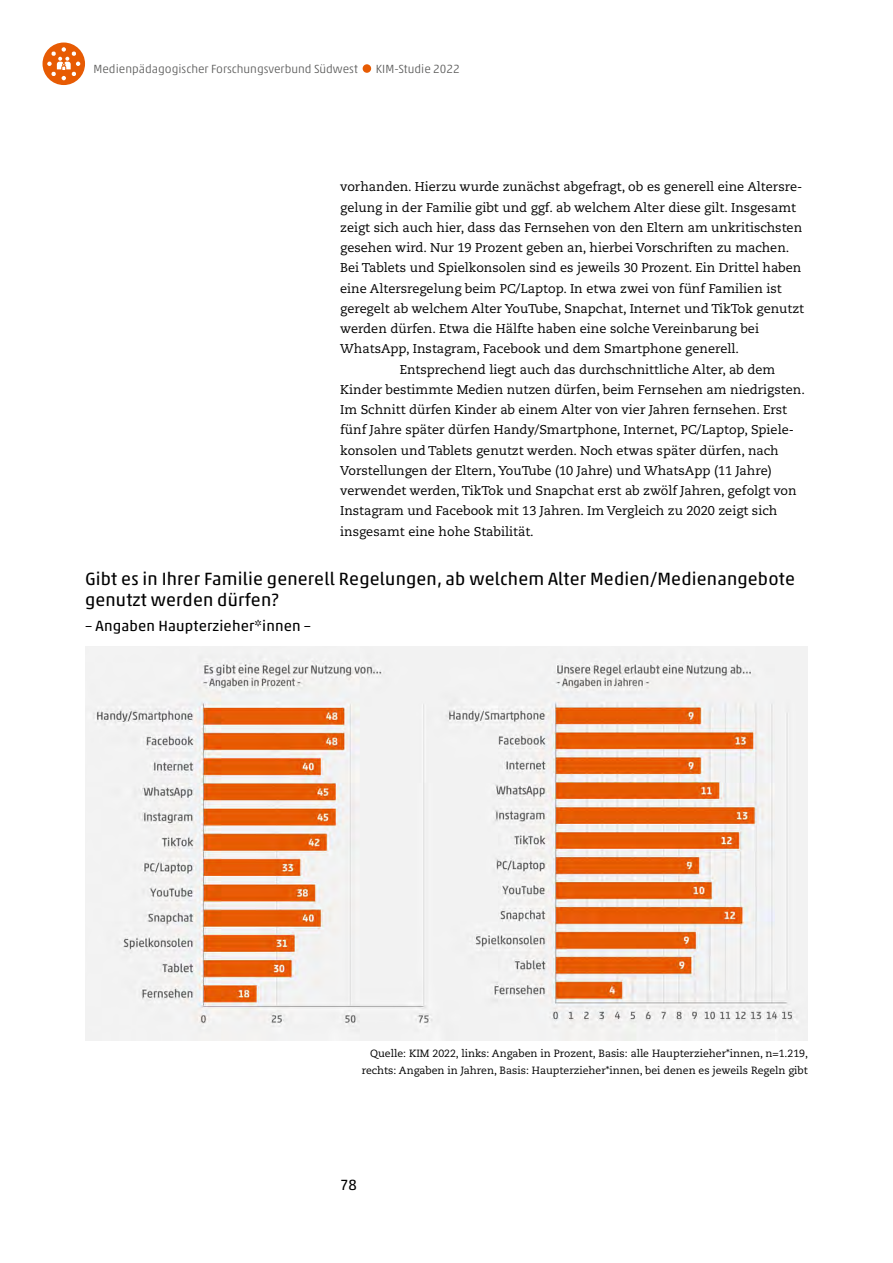
<style>
.page{position:relative;width:893px;height:1263px;background:#fff}
.page>*{position:absolute;margin:0;border:0;box-sizing:border-box;transform-origin:0 0}
.t1{font:18px/21px "Akko Pro";letter-spacing:.01em;color:#000}
.t2{font:15px "Akko Pro";letter-spacing:.01em;color:#000}
.t3{font:12.75px "Caecilia LT Pro 55 Roman";color:#000}
.t4{font:300 12px "Akko Pro";color:#5b5b5a}
.t5{font:10.5px/16.5px "Caecilia LT Pro 55 Roman";color:#000;text-align:right}
</style>
<div class="page">
<div style="left:43px;top:43px;width:42px;height:42px;background:#e75b03;border-radius:50%"></div>
<svg style="left:47px;top:47px;width:33px;height:33px"></svg>
<div style="left:363px;top:64px;width:8px;height:9px;background:#e75b03;border-radius:50%"></div>
<img style="left:85px;top:646px;width:723px;height:395px">
<p class="t4" style="left:94px;top:61px;width:266px">Medienpädagogischer Forschungsverbund Südwest</p>
<p class="t4" style="left:376px;top:61px;width:85px">KIM-Studie 2022</p>
<p class="t3" style="left:340px;top:178px;width:464px">vorhanden. Hierzu wurde zunächst abgefragt, ob es generell eine Altersre-</p>
<p class="t3" style="left:340px;top:199px;width:457px">gelung in der Familie gibt und ggf. ab welchem Alter diese gilt. Insgesamt</p>
<p class="t3" style="left:340px;top:219px;width:464px">zeigt sich auch hier, dass das Fernsehen von den Eltern am unkritischsten</p>
<p class="t3" style="left:340px;top:239px;width:451px">gesehen wird. Nur 19 Prozent geben an, hierbei Vorschriften zu machen.</p>
<p class="t3" style="left:340px;top:259px;width:463px">Bei Tablets und Spielkonsolen sind es jeweils 30 Prozent. Ein Drittel haben</p>
<p class="t3" style="left:340px;top:280px;width:443px">eine Altersregelung beim PC/Laptop. In etwa zwei von fünf Familien ist</p>
<p class="t3" style="left:340px;top:300px;width:465px">geregelt ab welchem Alter YouTube, Snapchat, Internet und TikTok genutzt</p>
<p class="t3" style="left:340px;top:320px;width:420px">werden dürfen. Etwa die Hälfte haben eine solche Vereinbarung bei</p>
<p class="t3" style="left:340px;top:340px;width:400px">WhatsApp, Instagram, Facebook und dem Smartphone generell.</p>
<p class="t3" style="left:400px;top:361px;width:377px">Entsprechend liegt auch das durchschnittliche Alter, ab dem</p>
<p class="t3" style="left:340px;top:381px;width:466px">Kinder bestimmte Medien nutzen dürfen, beim Fernsehen am niedrigsten.</p>
<p class="t3" style="left:340px;top:401px;width:448px">Im Schnitt dürfen Kinder ab einem Alter von vier Jahren fernsehen. Erst</p>
<p class="t3" style="left:340px;top:421px;width:455px">fünf Jahre später dürfen Handy/Smartphone, Internet, PC/Laptop, Spiele-</p>
<p class="t3" style="left:340px;top:442px;width:440px">konsolen und Tablets genutzt werden. Noch etwas später dürfen, nach</p>
<p class="t3" style="left:340px;top:462px;width:433px">Vorstellungen der Eltern, YouTube (10 Jahre) und WhatsApp (11 Jahre)</p>
<p class="t3" style="left:340px;top:482px;width:458px">verwendet werden, TikTok und Snapchat erst ab zwölf Jahren, gefolgt von</p>
<p class="t3" style="left:340px;top:502px;width:439px">Instagram und Facebook mit 13 Jahren. Im Vergleich zu 2020 zeigt sich</p>
<p class="t3" style="left:340px;top:523px;width:195px">insgesamt eine hohe Stabilität.</p>
<h1 class="t1" style="left:85px;top:568px;width:711px">Gibt es in Ihrer Familie generell Regelungen, ab welchem Alter Medien/Medienangebote genutzt werden dürfen?</h1>
<p class="t2" style="left:85px;top:616px;width:228px">– Angaben Haupterzieher*innen –</p>
<p class="t5" style="left:362px;top:1045px;width:448px">Quelle: KIM 2022, links: Angaben in Prozent, Basis: alle Haupterzieher*innen, n=1.219, rechts: Angaben in Jahren, Basis: Haupterzieher*innen, bei denen es jeweils Regeln gibt</p>
<p class="t2" style="left:340px;top:1176px;width:18px">78</p>
</div>
